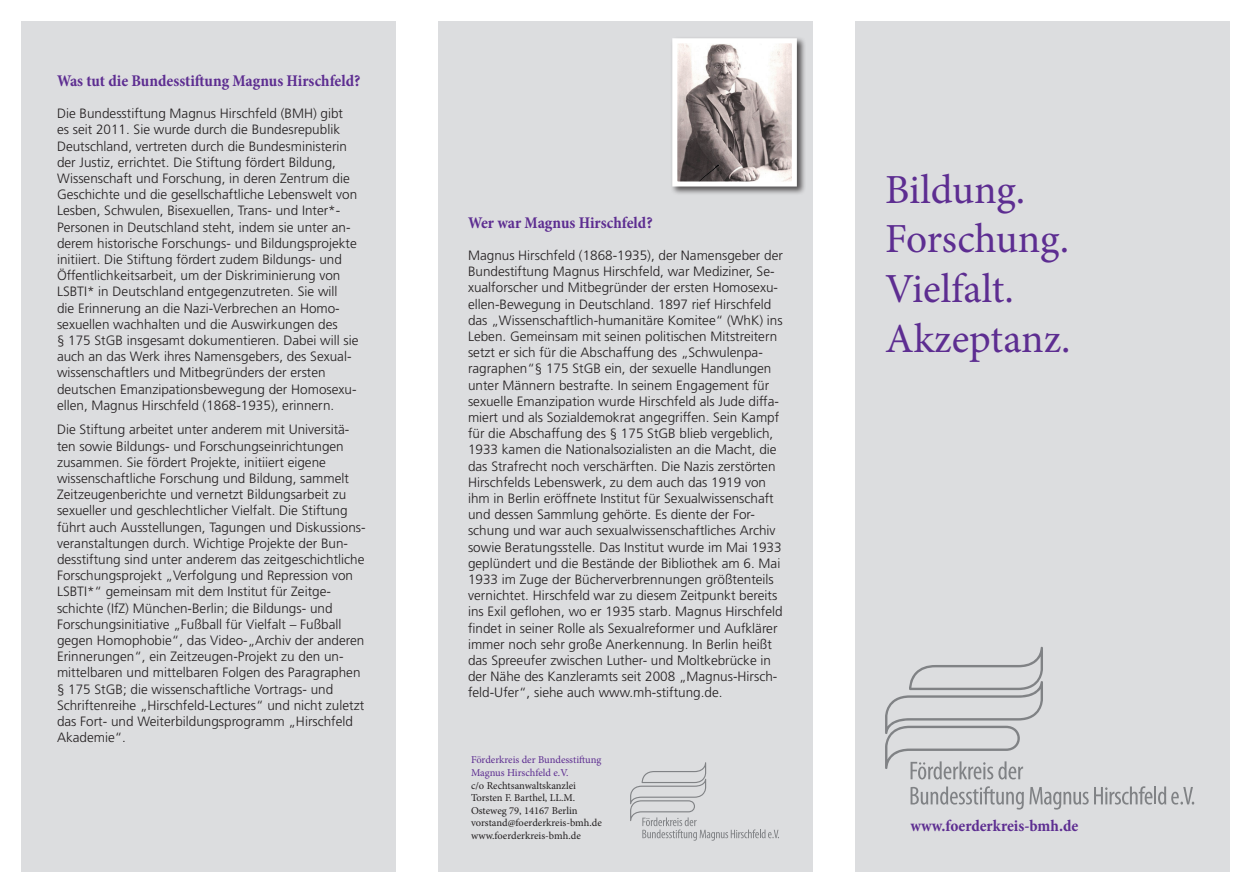
<style>
.page{position:relative;width:1251px;height:893px;background:#fff}
.page>*{position:absolute;margin:0;border:0;box-sizing:border-box;transform-origin:0 0}
.t1{font:41.4px/49.7px "Minion Pro";color:#5d2d91}
.t2{font:700 condensed 16.5px "Minion Pro";color:#5d2d91}
.t3{font:300 13.5px/16.2px "Frutiger LT Std";color:#231f20}
.t4{font:10.5px/12.6px "Minion Pro";color:#231f20}
.t5{font:10.5px/12.6px "Minion Pro";letter-spacing:-.005em;color:#5d2d91}
</style>
<div class="page">
<div style="left:21px;top:21px;width:374px;height:851px;background:#dcdddf"></div>
<div style="left:438px;top:21px;width:374px;height:851px;background:#dcdddf"></div>
<div style="left:855px;top:21px;width:374px;height:851px;background:#dcdddf"></div>
<div style="left:670px;top:36px;width:135px;height:159px;background:#231f20;opacity:.75"></div>
<svg style="left:670px;top:36px;width:129px;height:153px;background:#b6aead"></svg>
<svg style="left:910px;top:786px;width:113px;height:24px"></svg>
<svg style="left:1029px;top:786px;width:164px;height:24px"></svg>
<svg style="left:885px;top:647px;width:157px;height:132px"></svg>
<svg style="left:630px;top:762px;width:148px;height:79px"></svg>
<p class="t2" style="left:57px;top:70px;width:305px">Was tut die Bundesstiftung Magnus Hirschfeld?</p>
<p class="t3" style="left:57px;top:106px;width:303px">Die Bundesstiftung Magnus Hirschfeld (BMH) gibt<br>es seit 2011. Sie wurde durch die Bundesrepublik Deutschland, vertreten durch die Bundesministerin der Justiz, errichtet. Die Stiftung fördert Bildung, Wissenschaft und Forschung, in deren Zentrum die Geschichte und die gesellschaftliche Lebenswelt von Lesben, Schwulen, Bisexuellen, Trans- und Inter*- Personen in Deutschland steht, indem sie unter an&shy;derem historische Forschungs- und Bildungsprojekte initiiert. Die Stiftung fördert zudem Bildungs- und Öffentlichkeitsarbeit, um der Diskriminierung von LSBTI* in Deutschland entgegenzutreten. Sie will<br>die Erinnerung an die Nazi-Verbrechen an Homo&shy;sexuellen wachhalten und die Auswirkungen des<br>§ 175 StGB insgesamt dokumentieren. Dabei will sie auch an das Werk ihres Namensgebers, des Sexual&shy;wissenschaftlers und Mitbegründers der ersten deutschen Emanzipationsbewegung der Homosexu&shy;ellen, Magnus Hirschfeld (1868-1935), erinnern.</p>
<p class="t3" style="left:57px;top:422px;width:310px">Die Stiftung arbeitet unter anderem mit Universitä&shy;ten sowie Bildungs- und Forschungseinrichtungen zusammen. Sie fördert Projekte, initiiert eigene wissenschaftliche Forschung und Bildung, sammelt Zeitzeugenberichte und vernetzt Bildungsarbeit zu sexueller und geschlechtlicher Vielfalt. Die Stiftung führt auch Ausstellungen, Tagungen und Diskussions&shy;veranstaltungen durch. Wichtige Projekte der Bun&shy;desstiftung sind unter anderem das zeitgeschichtliche Forschungsprojekt „Verfolgung und Repression von LSBTI*“ gemeinsam mit dem Institut für Zeitge&shy;schichte (IfZ) München-Berlin; die Bildungs- und Forschungsinitiative „Fußball für Vielfalt – Fußball gegen Homophobie“, das Video-„Archiv der anderen Erinnerungen“, ein Zeitzeugen-Projekt zu den un&shy;mittelbaren und mittelbaren Folgen des Paragraphen § 175 StGB; die wissenschaftliche Vortrags- und Schriftenreihe „Hirschfeld-Lectures“ und nicht zuletzt das Fort- und Weiterbildungsprogramm „Hirschfeld Akademie“.</p>
<p class="t2" style="left:468px;top:211px;width:186px">Wer war Magnus Hirschfeld?</p>
<p class="t3" style="left:468px;top:247px;width:316px">Magnus Hirschfeld (1868-1935), der Namensgeber der Bundestiftung Magnus Hirschfeld, war Mediziner, Se&shy;xualforscher und Mitbegründer der ersten Homosexu&shy;ellen-Bewegung in Deutschland. 1897 rief Hirschfeld das „Wissenschaftlich-humanitäre Komitee“ (WhK) ins Leben. Gemeinsam mit seinen politischen Mitstreitern setzt er sich für die Abschaffung des „Schwulenpa&shy;ragraphen“§ 175 StGB ein, der sexuelle Handlungen unter Männern bestrafte. In seinem Engagement für sexuelle Emanzipation wurde Hirschfeld als Jude diffa&shy;miert und als Sozialdemokrat angegriffen. Sein Kampf für die Abschaffung des § 175 StGB blieb vergeblich, 1933 kamen die Nationalsozialisten an die Macht, die das Strafrecht noch verschärften. Die Nazis zerstörten Hirschfelds Lebenswerk, zu dem auch das 1919 von ihm in Berlin eröffnete Institut für Sexualwissenschaft und dessen Sammlung gehörte. Es diente der For&shy;schung und war auch sexualwissenschaftliches Archiv sowie Beratungsstelle. Das Institut wurde im Mai 1933 geplündert und die Bestände der Bibliothek am 6. Mai 1933 im Zuge der Bücherverbrennungen größtenteils vernichtet. Hirschfeld war zu diesem Zeitpunkt bereits ins Exil geflohen, wo er 1935 starb. Magnus Hirschfeld findet in seiner Rolle als Sexualreformer und Aufklärer immer noch sehr große Anerkennung. In Berlin heißt das Spreeufer zwischen Luther- und Moltkebrücke in der Nähe des Kanzleramts seit 2008 „Magnus-Hirsch&shy;feld-Ufer“, siehe auch www.mh-stiftung.de.</p>
<p class="t5" style="left:471px;top:754px;width:132px">Förderkreis der Bundesstiftung<br>Magnus Hirschfeld e.V.</p>
<p class="t4" style="left:471px;top:779px;width:132px">c/o Rechtsanwaltskanzlei<br>Torsten F. Barthel, LL.M.<br>Osteweg 79, 14167 Berlin vorstand@foerderkreis-bmh.de www.foerderkreis-bmh.de</p>
<h1 class="t1" style="left:884px;top:165px;width:187px">Bildung.<br>Forschung.<br>Vielfalt.<br>Akzeptanz.</h1>
<p class="t2" style="left:910px;top:815px;width:169px">www.foerderkreis-bmh.de</p>
</div>
